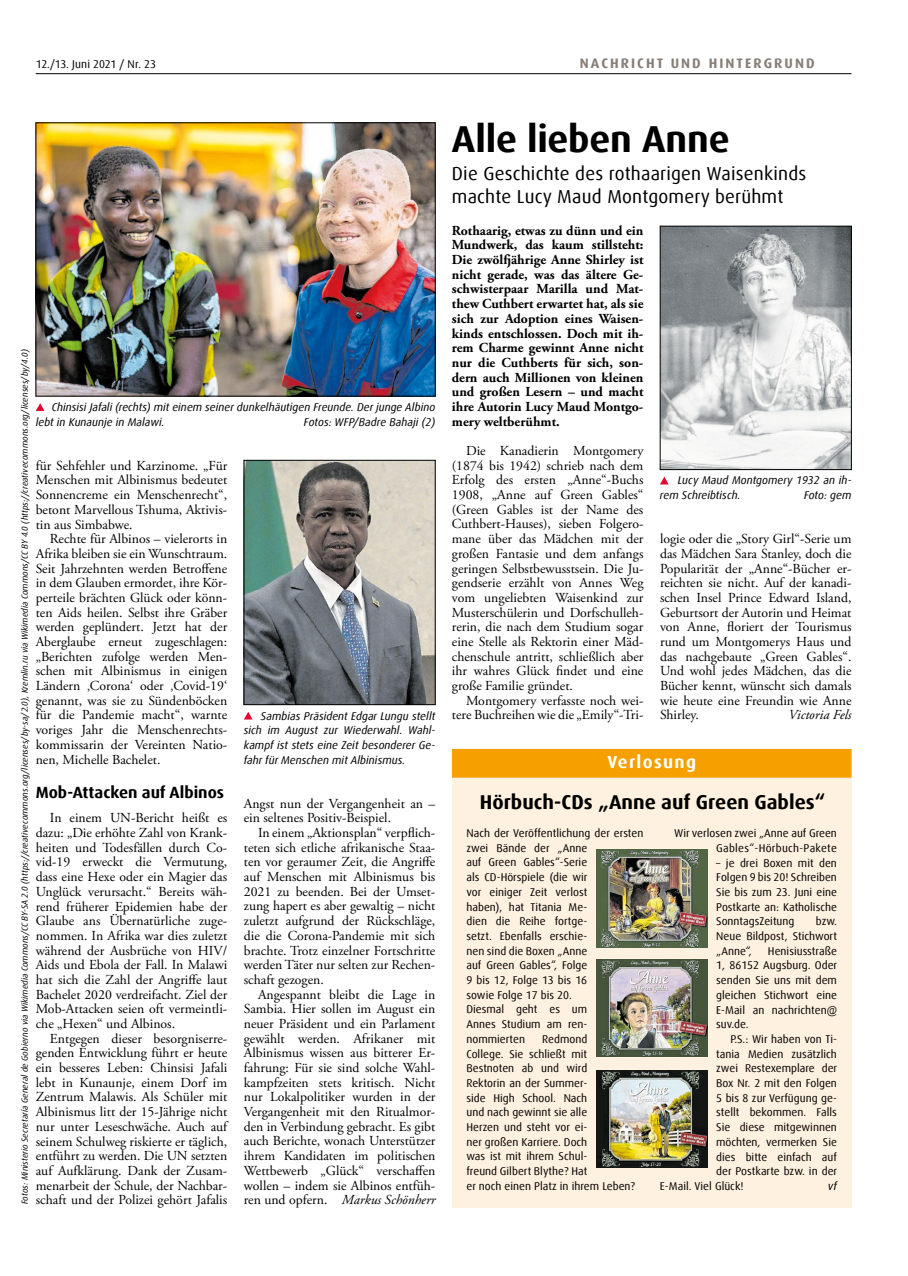
<style>
.page{position:relative;width:908px;height:1276px;background:#fff}
.page>*{position:absolute;margin:0;border:0;box-sizing:border-box;transform-origin:0 0}
.t1{font:700 37.5px "Dax Offc Pro";letter-spacing:-.005em;color:#000}
.t2{font:700 20px "Dax Offc Pro";color:#000}
.t3{font:18.75px/23.5px "Dax Offc Pro";letter-spacing:.01em;color:#000}
.t4{font:700 17.5px "Dax Offc Pro";letter-spacing:.075em;color:#fff}
.t5{font:700 16.25px "Dax Offc Pro";color:#000}
.t6{font:13.75px/14.6px "Adobe Garamond Pro";color:#000;text-align:justify}
.t7{font:700 13.75px/14.6px "Adobe Garamond Pro";color:#000;text-align:justify}
.t8{font:700 13.75px "Dax Offc Pro";letter-spacing:.15em;color:#867d76}
.t9{font:italic 13.75px "Adobe Garamond Pro";color:#000}
.t10{font:11.25px/14.8px "Dax Offc Pro";color:#000;text-align:justify}
.t11{font:italic 11.25px/14.8px "Dax Offc Pro";color:#000}
.t12{font:italic 8.75px "Dax Offc Pro";color:#000}
.s1{font-style:italic}
</style>
<div class="page">
<hr style="left:36px;top:73px;width:815px;height:1px;background:#000">
<img style="left:38px;top:125px;width:395px;height:269px">
<svg style="left:36px;top:403px;width:8px;height:8px"></svg>
<img style="left:246px;top:462px;width:187px;height:241px">
<div style="left:244px;top:460px;width:191px;height:245px;border:1px solid #000"></div>
<svg style="left:244px;top:712px;width:8px;height:7px"></svg>
<div style="left:451px;top:749px;width:400px;height:458px;background:#fff1df"></div>
<div style="left:451px;top:749px;width:400px;height:28px;background:#f5a000"></div>
<img style="left:596px;top:850px;width:111px;height:97px">
<img style="left:596px;top:959px;width:111px;height:98px">
<img style="left:596px;top:1070px;width:111px;height:97px">
<img style="left:661px;top:228px;width:188px;height:240px">
<div style="left:659px;top:226px;width:192px;height:244px;border:1px solid #000"></div>
<svg style="left:660px;top:477px;width:8px;height:7px"></svg>
<p class="t10" style="left:36px;top:57px;width:122px">12./13. Juni 2021 / Nr. 23</p>
<p class="t8" style="left:579px;top:55px;width:236px">NACHRICHT UND HINTERGRUND</p>
<p class="t12" style="left:19px;top:1204px;width:857px;rotate:-90deg">Fotos: Ministerio Secretaría General de Gobierno via Wikimedia Commons/CC BY-SA 2.0 (https://creativecommons.org/licenses/by-sa/2.0), Kremlin.ru via Wikimedia Commons/CC BY 4.0 (https://creativecommons.org/licenses/by/4.0)</p>
<p class="t11" style="left:36px;top:400px;width:401px;text-indent:16px">Chinsisi Jafali (rechts) mit einem seiner dunkelhäutigen Freunde. Der junge Albino lebt in Kunaunje in Malawi.</p>
<p class="t11" style="left:304px;top:414px;width:133px">Fotos: WFP/Badre Bahaji (2)</p>
<p class="t6" style="left:36px;top:458px;width:193px">für Sehfehler und Karzinome. „Für Menschen mit Albinismus bedeutet Sonnencreme ein Menschenrecht“, betont Marvellous Tshuma, Aktivis&shy;tin aus Simbabwe.</p>
<p class="t6" style="left:36px;top:532px;width:193px;text-indent:14px">Rechte für Albinos – vielerorts in Afrika bleiben sie ein Wunschtraum.<br>Seit Jahrzehnten werden Betroffene in dem Glauben ermordet, ihre Kör&shy;perteile brächten Glück oder könn&shy;ten Aids heilen. Selbst ihre Gräber werden geplündert. Jetzt hat der Aberglaube erneut zugeschlagen: „Berichten zufolge werden Men&shy;schen mit Albinismus in einigen Ländern ‚Corona‘ oder ‚Covid-19‘ genannt, was sie zu Sündenböcken für die Pandemie macht“, warnte voriges Jahr die Menschenrechts&shy;kommissarin der Vereinten Natio&shy;nen, Michelle Bachelet.</p>
<p class="t5" style="left:36px;top:782px;width:190px">Mob-Attacken auf Albinos</p>
<p class="t6" style="left:36px;top:811px;width:193px;text-indent:14px">In einem UN-Bericht heißt es dazu: „Die erhöhte Zahl von Krank&shy;heiten und Todesfällen durch Co&shy;vid-19 erweckt die Vermutung, dass eine Hexe oder ein Magier das Unglück verursacht.“ Bereits wäh&shy;rend früherer Epidemien habe der Glaube ans Übernatürliche zuge&shy;nommen. In Afrika war dies zuletzt während der Ausbrüche von HIV/ Aids und Ebola der Fall. In Malawi hat sich die Zahl der Angriffe laut Bachelet 2020 verdreifacht. Ziel der Mob-Attacken seien oft vermeintli&shy;che „Hexen“ und Albinos.</p>
<p class="t6" style="left:36px;top:1031px;width:193px;text-indent:14px">Entgegen dieser besorgniserre&shy;genden Entwicklung führt er heute ein besseres Leben: Chinsisi Jafali lebt in Kunaunje, einem Dorf im Zentrum Malawis. Als Schüler mit Albinismus litt der 15-Jährige nicht nur unter Leseschwäche. Auch auf seinem Schulweg riskierte er täglich, entführt zu werden. Die UN setzten auf Aufklärung. Dank der Zusam&shy;menarbeit der Schule, der Nachbar&shy;schaft und der Polizei gehört Jafalis</p>
<p class="t11" style="left:244px;top:708px;width:193px;text-align:justify;text-indent:17px">Sambias Präsident Edgar Lungu stellt sich im August zur Wiederwahl. Wahl&shy;kampf ist stets eine Zeit besonderer Ge&shy;fahr für Menschen mit Albinismus.</p>
<p class="t6" style="left:244px;top:796px;width:193px">Angst nun der Vergangenheit an – ein seltenes Positiv-Beispiel.</p>
<p class="t6" style="left:244px;top:826px;width:193px;text-indent:14px">In einem „Aktionsplan“ verpflich&shy;teten sich etliche afrikanische Staa&shy;ten vor geraumer Zeit, die Angriffe auf Menschen mit Albinismus bis 2021 zu beenden. Bei der Umset&shy;zung hapert es aber gewaltig – nicht zuletzt aufgrund der Rückschläge, die die Corona-Pandemie mit sich brachte. Trotz einzelner Fortschritte werden Täter nur selten zur Rechen&shy;schaft gezogen.</p>
<p class="t6" style="left:244px;top:987px;width:193px;text-indent:14px">Angespannt bleibt die Lage in Sambia. Hier sollen im August ein neuer Präsident und ein Parlament gewählt werden. Afrikaner mit Albinismus wissen aus bitterer Er&shy;fahrung: Für sie sind solche Wahl&shy;kampfzeiten stets kritisch. Nicht nur Lokalpolitiker wurden in der Vergangenheit mit den Ritualmor&shy;den in Verbindung gebracht. Es gibt auch Berichte, wonach Unterstützer ihrem Kandidaten im politischen Wettbewerb „Glück“ verschaffen wollen – indem sie Albinos entfüh&shy;ren und opfern. <span class="s1">Markus Schönherr</span></p>
<h1 class="t1" style="left:451px;top:114px;width:279px">Alle lieben Anne</h1>
<h3 class="t3" style="left:451px;top:161px;width:356px">Die Geschichte des rothaarigen Waisenkinds machte Lucy Maud Montgomery berühmt</h3>
<p class="t7" style="left:451px;top:223px;width:193px">Rothaarig, etwas zu dünn und ein Mundwerk, das kaum stillsteht:<br>Die zwölfjährige Anne Shirley ist nicht gerade, was das ältere Ge&shy;schwisterpaar Marilla und Mat&shy;thew Cuthbert erwartet hat, als sie sich zur Adoption eines Waisen&shy;kinds entschlossen. Doch mit ih&shy;rem Charme gewinnt Anne nicht nur die Cuthberts für sich, son&shy;dern auch Millionen von kleinen und großen Lesern – und macht ihre Autorin Lucy Maud Montgo&shy;mery weltberühmt.</p>
<p class="t6" style="left:451px;top:444px;width:193px;text-indent:14px">Die Kanadierin Montgomery (1874 bis 1942) schrieb nach dem Erfolg des ersten „Anne“-Buchs 1908, „Anne auf Green Gables“ (Green Gables ist der Name des Cuthbert-Hauses), sieben Folgero&shy;mane über das Mädchen mit der großen Fantasie und dem anfangs geringen Selbstbewusstsein. Die Ju&shy;gendserie erzählt von Annes Weg vom ungeliebten Waisenkind zur Musterschülerin und Dorfschulleh&shy;rerin, die nach dem Studium sogar eine Stelle als Rektorin einer Mäd&shy;chenschule antritt, schließlich aber ihr wahres Glück findet und eine große Familie gründet.</p>
<p class="t6" style="left:451px;top:693px;width:193px;text-align:right">Montgomery verfasste noch wei&shy;tere Buchreihen wie die „Emily“-Tri-</p>
<p class="t11" style="left:659px;top:473px;width:193px;text-indent:18px">Lucy Maud Montgomery 1932 an ih&shy;rem Schreibtisch.</p>
<p class="t11" style="left:803px;top:488px;width:49px">Foto: gem</p>
<p class="t6" style="left:659px;top:532px;width:193px">logie oder die „Story Girl“-Serie um das Mädchen Sara Stanley, doch die Popularität der „Anne“-Bücher er&shy;reichten sie nicht. Auf der kanadi&shy;schen Insel Prince Edward Island, Geburtsort der Autorin und Heimat von Anne, floriert der Tourismus rund um Montgomerys Haus und das nachgebaute „Green Gables“.<br>Und wohl jedes Mädchen, das die Bücher kennt, wünscht sich damals wie heute eine Freundin wie Anne Shirley.</p>
<p class="t9" style="left:788px;top:707px;width:65px">Victoria Fels</p>
<p class="t4" style="left:607px;top:751px;width:90px">Verlosung</p>
<h2 class="t2" style="left:479px;top:789px;width:346px">Hörbuch-CDs „Anne auf Green Gables“</h2>
<p class="t10" style="left:466px;top:826px;width:178px;text-align:left">Nach der Veröffentlichung der ersten zwei Bände der „Anne<br>auf Green Gables“-Serie<br>als CD-Hörspiele (die wir<br>vor einiger Zeit verlost<br>haben), hat Titania Me-<br>dien die Reihe fortge-<br>setzt. Ebenfalls erschie-<br>nen sind die Boxen „Anne<br>auf Green Gables“, Folge<br>9 bis 12, Folge 13 bis 16<br>sowie Folge 17 bis 20.<br>Diesmal geht es um<br>Annes Studium am ren&shy;nommierten</p>
<p class="t10" style="left:466px;top:1031px;width:170px;text-align:left;text-indent:76px">Redmond<br>College. Sie schließt mit<br>Bestnoten ab und wird<br>Rektorin an der Summer-<br>side High School. Nach<br>und nach gewinnt sie alle<br>Herzen und steht vor ei-<br>ner großen Karriere. Doch<br>was ist mit ihrem Schul-<br>freund Gilbert Blythe? Hat<br>er noch einen Platz in ihrem Leben?</p>
<p class="t10" style="left:673px;top:826px;width:164px;text-align:right">Wir verlosen zwei „Anne auf Green<br>Gables“-Hörbuch-Pakete</p>
<p class="t10" style="left:716px;top:855px;width:122px">– je drei Boxen mit den Folgen 9 bis 20! Schreiben Sie bis zum 23. Juni eine Postkarte an: Katholische SonntagsZeitung</p>
<p class="t10" style="left:716px;top:914px;width:122px;text-indent:100px">bzw.<br>Neue Bildpost, Stichwort „Anne“,</p>
<p class="t10" style="left:716px;top:943px;width:122px;text-indent:52px">Henisiusstraße 1, 86152 Augsburg. Oder senden Sie uns mit dem gleichen Stichwort eine E-Mail an nachrichten@ suv.de.</p>
<p class="t10" style="left:730px;top:1031px;width:108px">P.S.: Wir haben von Ti-</p>
<p class="t10" style="left:716px;top:1046px;width:122px">tania Medien zusätzlich</p>
<p class="t10" style="left:716px;top:1061px;width:122px">zwei Restexemplare der</p>
<p class="t10" style="left:716px;top:1075px;width:122px">Box Nr. 2 mit den Folgen</p>
<p class="t10" style="left:716px;top:1090px;width:122px">5 bis 8 zur Verfügung ge-</p>
<p class="t10" style="left:716px;top:1105px;width:122px">stellt bekommen. Falls</p>
<p class="t10" style="left:716px;top:1120px;width:122px">Sie diese mitgewinnen</p>
<p class="t10" style="left:716px;top:1134px;width:122px">möchten, vermerken Sie</p>
<p class="t10" style="left:716px;top:1149px;width:122px">dies bitte einfach auf</p>
<p class="t10" style="left:716px;top:1164px;width:122px">der Postkarte bzw. in der</p>
<p class="t10" style="left:659px;top:1178px;width:85px">E-Mail. Viel Glück!</p>
<p class="t11" style="left:827px;top:1178px;width:11px">vf</p>
</div>
